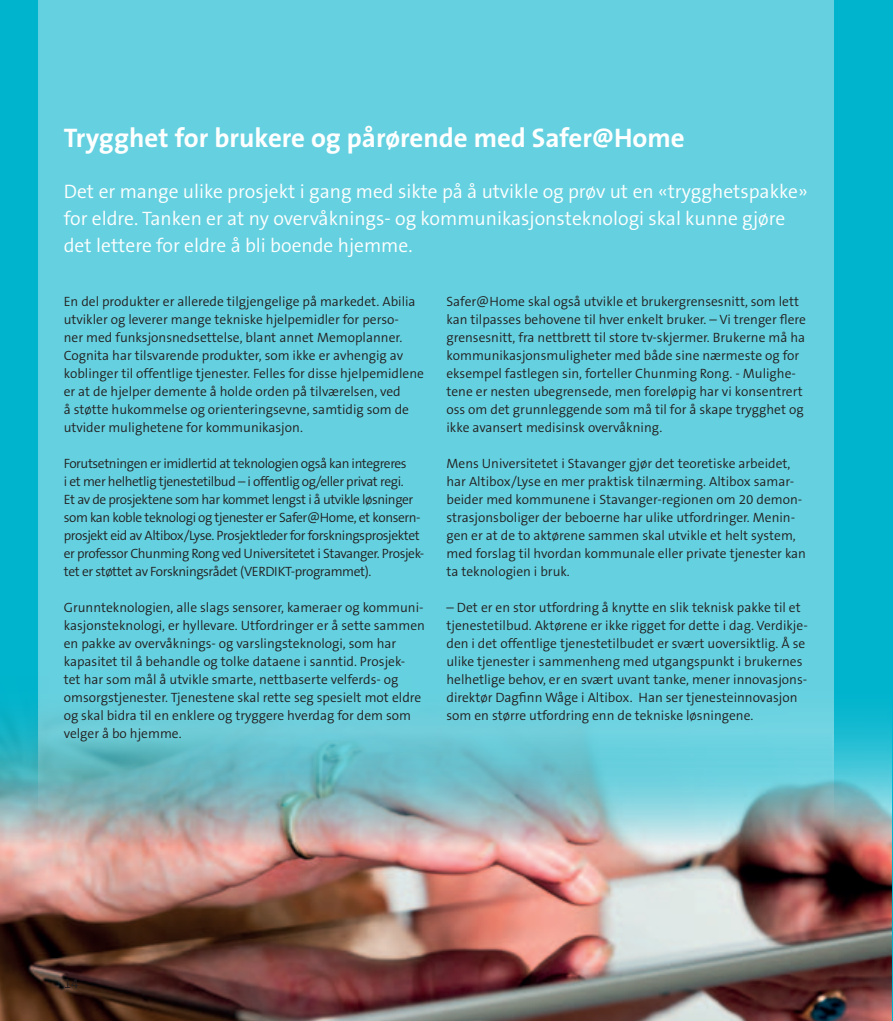
<style>
.page{position:relative;width:893px;height:1021px;background:#fff}
.page>*{position:absolute;margin:0;border:0;box-sizing:border-box;transform-origin:0 0}
.t1{font:700 27px "The Sans";color:#fff}
.t2{font:300 19.5px/27px "The Sans B4";color:#fff}
.t3{font:300 13.5px/18px "The Sans B4";color:#231f20}
.t4{font:300 13.5px/18px "The Sans B4";letter-spacing:-.03em;color:#231f20}
</style>
<div class="page">
<div style="left:0;top:0;width:893px;height:1020px;background:#00b4cd"></div>
<div style="left:38px;top:0;width:795px;height:859px;background:#65d1e0"></div>
<img style="left:0;top:676px;width:892px;height:344px">
<h1 class="t1" style="left:64px;top:115px;width:622px">Trygghet for brukere og pårørende med Safer@Home</h1>
<h2 class="t2" style="left:64px;top:179px;width:745px">Det er mange ulike prosjekt i gang med sikte på å utvikle og prøv ut en «trygghetspakke» for eldre. Tanken er at ny overvåknings- og kommunikasjonsteknologi skal kunne gjøre det lettere for eldre å bli boende hjemme.</h2>
<p class="t3" style="left:64px;top:293px;width:362px">En del produkter er allerede tilgjengelige på markedet. Abilia utvikler og leverer mange tekniske hjelpemidler for perso-<br>ner med funksjonsnedsettelse, blant annet Memoplanner.<br>Cognita har tilsvarende produkter, som ikke er avhengig av koblinger til offentlige tjenester. Felles for disse hjelpemidlene er at de hjelper demente å holde orden på tilværelsen, ved<br>å støtte hukommelse og orienteringsevne, samtidig som de utvider mulighetene for kommunikasjon.</p>
<p class="t4" style="left:64px;top:455px;width:362px">Forutsetningen er imidlertid at teknologien også kan integreres<br>i et mer helhetlig tjenestetilbud – i offentlig og/eller privat regi.<br>Et av de prosjektene som har kommet lengst i å utvikle løsninger som kan koble teknologi og tjenester er Safer@Home, et konsern&shy;prosjekt eid av Altibox/Lyse. Prosjektleder for forskningsprosjektet er professor Chunming Rong ved Universitetet i Stavanger. Prosjek&shy;tet er støttet av Forskningsrådet (VERDIKT-programmet).</p>
<p class="t3" style="left:64px;top:599px;width:363px">Grunnteknologien, alle slags sensorer, kameraer og kommuni&shy;kasjonsteknologi, er hyllevare. Utfordringer er å sette sammen en pakke av overvåknings- og varslingsteknologi, som har kapasitet til å behandle og tolke dataene i sanntid. Prosjek&shy;tet har som mål å utvikle smarte, nettbaserte velferds- og omsorgstjenester. Tjenestene skal rette seg spesielt mot eldre og skal bidra til en enklere og tryggere hverdag for dem som velger å bo hjemme.</p>
<p class="t3" style="left:446px;top:293px;width:361px">Safer@Home skal også utvikle et brukergrensesnitt, som lett kan tilpasses behovene til hver enkelt bruker. – Vi trenger flere grensesnitt, fra nettbrett til store tv-skjermer. Brukerne må ha kommunikasjonsmuligheter med både sine nærmeste og for eksempel fastlegen sin, forteller Chunming Rong. - Mulighe&shy;tene er nesten ubegrensede, men foreløpig har vi konsentrert oss om det grunnleggende som må til for å skape trygghet og ikke avansert medisinsk overvåkning.</p>
<p class="t3" style="left:446px;top:455px;width:361px">Mens Universitetet i Stavanger gjør det teoretiske arbeidet, har Altibox/Lyse en mer praktisk tilnærming. Altibox samar&shy;beider med kommunene i Stavanger-regionen om 20 demon&shy;strasjonsboliger der beboerne har ulike utfordringer. Menin&shy;gen er at de to aktørene sammen skal utvikle et helt system, med forslag til hvordan kommunale eller private tjenester kan ta teknologien i bruk.</p>
<p class="t3" style="left:446px;top:599px;width:363px">– Det er en stor utfordring å knytte en slik teknisk pakke til et tjenestetilbud. Aktørene er ikke rigget for dette i dag. Verdikje&shy;den i det offentlige tjenestetilbudet er svært uoversiktlig. Å se ulike tjenester i sammenheng med utgangspunkt i brukernes helhetlige behov, er en svært uvant tanke, mener innovasjons&shy;direktør Dagfinn Wåge i Altibox. Han ser tjenesteinnovasjon som en større utfordring enn de tekniske løsningene.</p>
<p class="t3" style="left:64px;top:975px;width:16px">14</p>
</div>
